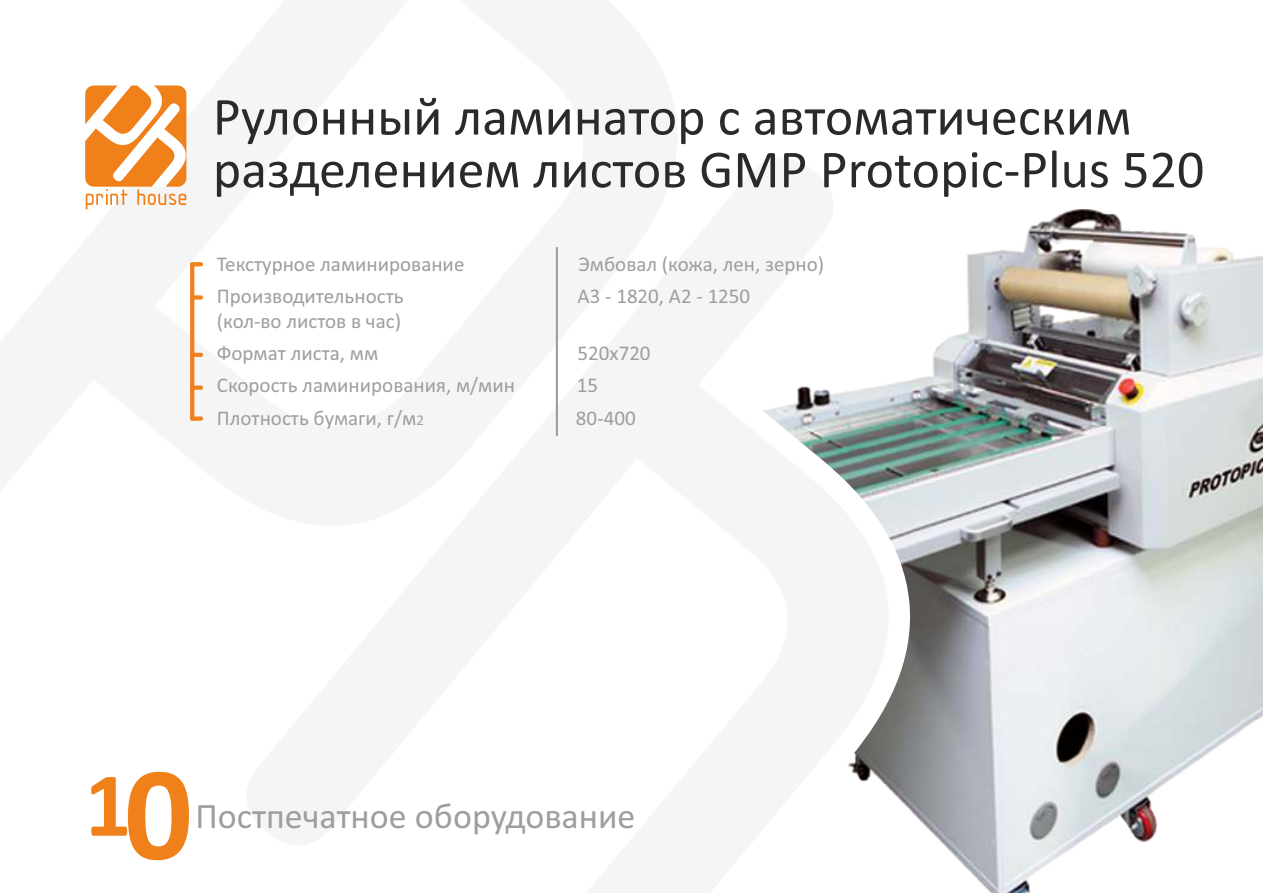
<style>
.page{position:relative;width:1263px;height:893px;background:#fff}
.page>*{position:absolute;margin:0;border:0;box-sizing:border-box;transform-origin:0 0}
.t1{font:700 92.25px "Calibri";color:#f0801a}
.t2{font:54px/52.8px "Calibri";color:#2b2929}
.t3{font:36px "Calibri";color:#9e9e9e}
.t4{font:21px/32.1px "Calibri";color:#9e9e9e}
.s1{font-size:15px}
.s2{font-size:135.15px}
</style>
<div class="page">
<svg style="left:85px;top:85px;width:102px;height:124px"></svg>
<hr style="left:556px;top:248px;width:2px;height:187px;background:#9e9e9e">
<svg style="left:190px;top:264px;width:4px;height:155px"></svg>
<svg style="left:192px;top:262px;width:9px;height:4px"></svg>
<div style="left:192px;top:295px;width:9px;height:5px;background:#f0801a"></div>
<div style="left:192px;top:416px;width:9px;height:5px;background:#f0801a"></div>
<svg style="left:192px;top:353px;width:9px;height:4px"></svg>
<svg style="left:192px;top:386px;width:9px;height:4px"></svg>
<img style="left:763px;top:209px;width:500px;height:684px">
<h2 class="t2" style="left:213px;top:95px;width:993px">Рулонный ламинатор с автоматическим разделением листов GMP Protopic-Plus 520</h2>
<p class="t4" style="left:217px;top:249px;width:249px">Текстурное ламинирование</p>
<p class="t4" style="left:578px;top:249px;width:248px">Эмбовал (кожа, лен, зерно)<br>А3 - 1820, А2 - 1250</p>
<p class="t4" style="left:217px;top:285px;width:188px;line-height:25.7px">Производительность (кол-во листов в час)</p>
<p class="t4" style="left:217px;top:339px;width:163px">Формат листа, мм</p>
<p class="t4" style="left:578px;top:339px;width:74px">520х720</p>
<p class="t4" style="left:217px;top:371px;width:300px">Скорость ламинирования, м/мин</p>
<p class="t4" style="left:577px;top:371px;width:23px">15</p>
<p class="t4" style="left:217px;top:403px;width:209px">Плотность бумаги, г/м<span class="s1">2</span></p>
<p class="t4" style="left:576px;top:403px;width:61px">80-400</p>
<h1 class="t1" style="left:85px;top:766px;width:109px">1<span class="s2">0</span></h1>
<h3 class="t3" style="left:195px;top:801px;width:441px">Постпечатное оборудование</h3>
</div>
